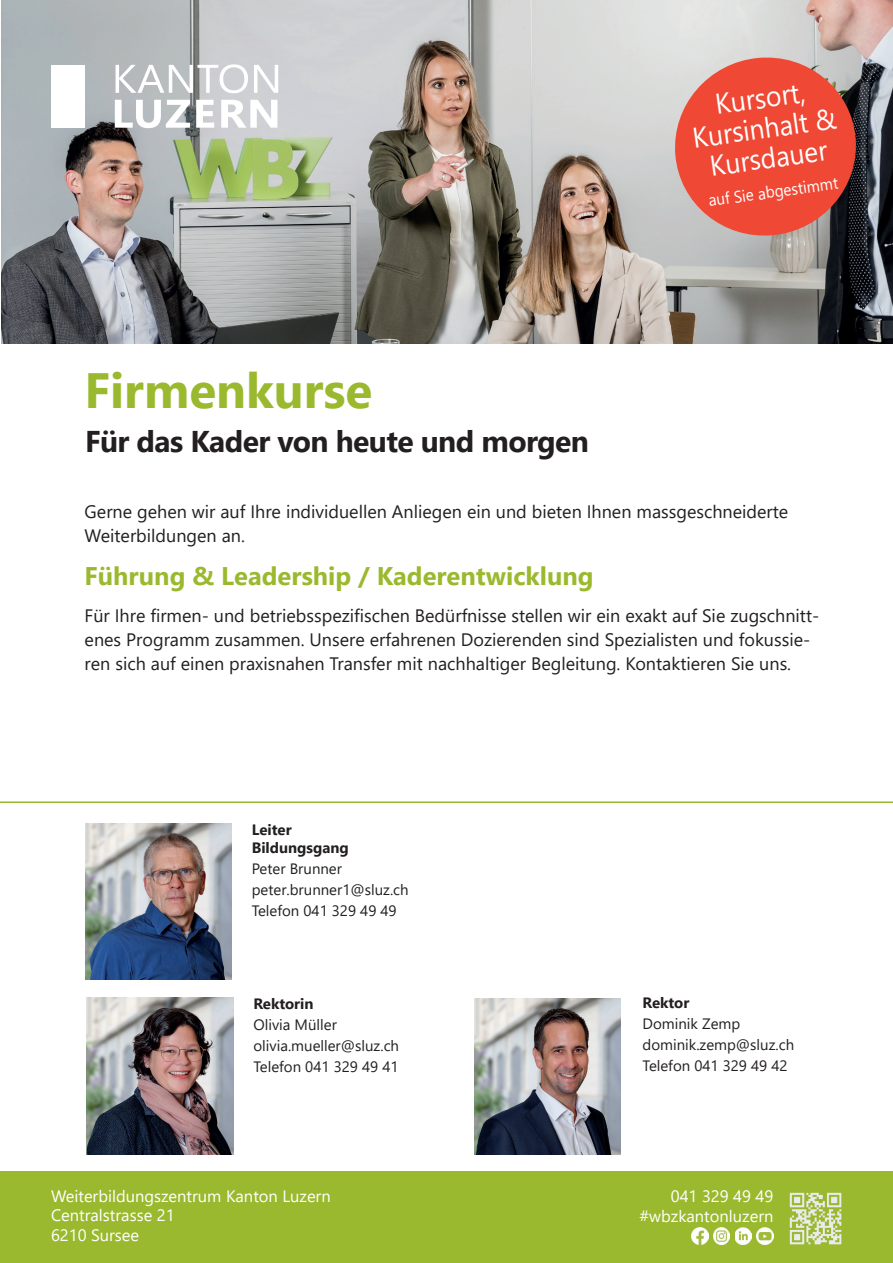
<style>
.page{position:relative;width:893px;height:1263px;background:#fff}
.page>*{position:absolute;margin:0;border:0;box-sizing:border-box;transform-origin:0 0}
.t1{font:700 49.5px "Segoe UI";color:#9bb92e}
.t2{font:700 30px "Segoe UI";letter-spacing:-.02em;color:#231f20}
.t3{font:28.5px/30px "Segoe UI";color:#fff;text-align:center;scale:.93 1}
.t4{font:700 25.5px "Segoe UI";color:#9bb92e}
.t5{font:18px/24px "Segoe UI";color:#231f20}
.t6{font:16.5px/19.8px "Segoe UI";color:#fff}
.t7{font:16.5px "Segoe UI";color:#fff;scale:.93 1}
.t8{font:15px/21px "Segoe UI";color:#231f20}
.t9{font:700 15px/18px "Segoe UI";color:#231f20}
</style>
<div class="page">
<img style="left:1px;top:0;width:892px;height:344px">
<svg style="left:116px;top:64px;width:162px;height:29px"></svg>
<svg style="left:115px;top:100px;width:162px;height:28px"></svg>
<div style="left:51px;top:65px;width:34px;height:63px;background:#fff"></div>
<div style="left:0;top:1172px;width:893px;height:91px;background:#9bb92e"></div>
<img style="left:713px;top:1228px;width:17px;height:16px">
<img style="left:735px;top:1228px;width:17px;height:17px">
<img style="left:757px;top:1228px;width:17px;height:17px">
<img style="left:691px;top:1228px;width:17px;height:17px">
<img style="left:789px;top:1192px;width:53px;height:53px">
<svg style="left:671px;top:53px;width:189px;height:187px;background:#d86152"></svg>
<hr style="left:0;top:801px;width:893px;height:2px;background:#9bb92e">
<img style="left:87px;top:998px;width:146px;height:156px">
<img style="left:474px;top:998px;width:147px;height:156px">
<img style="left:85px;top:823px;width:146px;height:157px">
<h1 class="t1" style="left:84px;top:344px;width:289px">Firmenkurse</h1>
<h2 class="t2" style="left:85px;top:413px;width:505px">Für das Kader von heute und morgen</h2>
<h3 class="t3" style="left:686px;top:91px;width:157px;rotate:-8deg">Kursort,<br>Kursinhalt &amp;<br>Kursdauer</h3>
<p class="t7" style="left:707px;top:185px;width:142px;rotate:-8deg">auf Sie abgestimmt</p>
<p class="t5" style="left:85px;top:499px;width:705px;line-height:23.4px">Gerne gehen wir auf Ihre individuellen Anliegen ein und bieten Ihnen massgeschneiderte<br>Weiterbildungen an.</p>
<h3 class="t4" style="left:85px;top:552px;width:511px">Führung &amp; Leadership / Kaderentwicklung</h3>
<p class="t5" style="left:85px;top:602px;width:736px">Für Ihre firmen- und betriebsspezifischen Bedürfnisse stellen wir ein exakt auf Sie zugschnitt&shy;enes Programm zusammen. Unsere erfahrenen Dozierenden sind Spezialisten und fokussie&shy;ren sich auf einen praxisnahen Transfer mit nachhaltiger Begleitung. Kontaktieren Sie uns.</p>
<p class="t9" style="left:252px;top:819px;width:99px">Leiter<br>Bildungsgang</p>
<p class="t8" style="left:252px;top:856px;width:158px">Peter Brunner peter.brunner1@sluz.ch<br>Telefon 041 329 49 49</p>
<p class="t9" style="left:253px;top:993px;width:62px">Rektorin</p>
<p class="t8" style="left:253px;top:1013px;width:147px">Olivia Müller olivia.mueller@sluz.ch<br>Telefon 041 329 49 41</p>
<p class="t9" style="left:643px;top:992px;width:48px">Rektor</p>
<p class="t8" style="left:643px;top:1012px;width:153px">Dominik Zemp dominik.zemp@sluz.ch<br>Telefon 041 329 49 42</p>
<p class="t6" style="left:51px;top:1184px;width:281px">Weiterbildungszentrum Kanton Luzern<br>Centralstrasse 21<br>6210 Sursee</p>
<p class="t6" style="left:639px;top:1185px;width:135px;text-align:right">041 329 49 49 #wbzkantonluzern</p>
</div>
